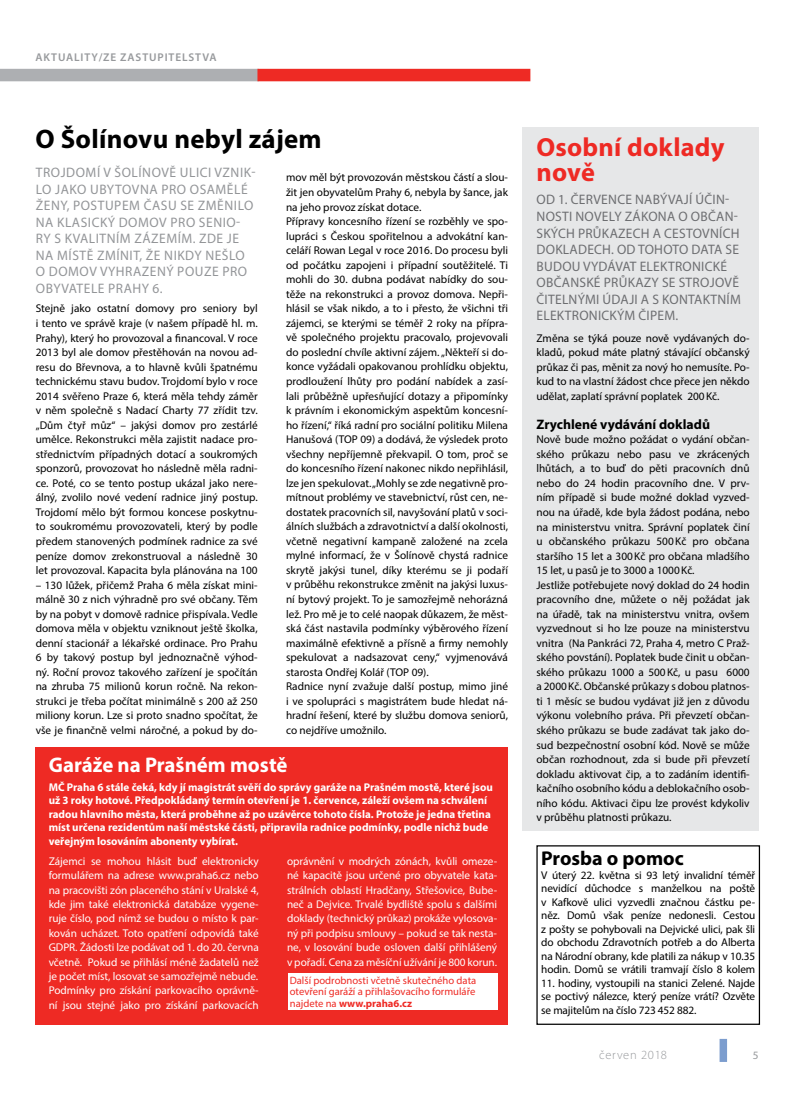
<style>
.page{position:relative;width:794px;height:1110px;background:#fff}
.page>*{position:absolute;margin:0;border:0;box-sizing:border-box;transform-origin:0 0}
.t1{font:700 26.88px "Myriad Pro";letter-spacing:.01em;color:#000}
.t2{font:700 26.25px/25px "Myriad Pro";letter-spacing:.01em;color:#ee2a24}
.t3{font:700 21.25px "Myriad Pro";color:#fff}
.t4{font:700 20px "Myriad Pro";color:#000}
.t5{font:13.75px/16.5px "Myriad Pro";letter-spacing:.02em;color:#6d6e71}
.t6{font:13.75px/16.5px "Myriad Pro";letter-spacing:.04em;color:#939598}
.t7{font:700 13.75px "Myriad Pro";color:#000}
.t8{font:300 12.5px "Myriad Pro";letter-spacing:.06em;color:#97999c}
.t9{font:11.25px/14.5px "Myriad Pro";color:#000;text-align:justify}
.t10{font:11.25px/14.4px "Myriad Pro";letter-spacing:-.005em;color:#fff;text-align:justify}
.t11{font:700 11.25px/13.5px "Myriad Pro";color:#fff}
.t12{font:600 11.25px "Myriad Pro";letter-spacing:.08em;color:#97999c}
.t13{font:11.25px "Myriad Pro";color:#97999c}
.t14{font:10.62px/11.2px "Myriad Pro";color:#ee2a24;text-align:justify}
.s1{font-weight:700}
</style>
<div class="page">
<div style="left:719px;top:1038px;width:8px;height:23px;background:#7c9dce"></div>
<div style="left:0;top:69px;width:259px;height:12px;background:#adafb2"></div>
<div style="left:522px;top:128px;width:236px;height:702px;background:#e6e7e8"></div>
<div style="left:257px;top:69px;width:273px;height:12px;background:#ee2a24"></div>
<div style="left:35px;top:747px;width:473px;height:277px;background:#ee2a24"></div>
<div style="left:288px;top:972px;width:209px;height:37px;background:#fff"></div>
<p class="t12" style="left:36px;top:50px;width:183px">AKTUALITY/ZE ZASTUPITELSTVA</p>
<h1 class="t1" style="left:35px;top:121px;width:288px">O Šolínovu nebyl zájem</h1>
<p class="t6" style="left:36px;top:164px;width:221px">TROJDOMÍ V ŠOLÍNOVĚ ULICI VZNIK-<br>LO JAKO UBYTOVNA PRO OSAMĚLÉ<br>ŽENY, POSTUPEM ČASU SE ZMĚNILO<br>NA KLASICKÝ DOMOV PRO SENIO-<br>RY S KVALITNÍM ZÁZEMÍM. ZDE JE<br>NA MÍSTĚ ZMÍNIT, ŽE NIKDY NEŠLO<br>O DOMOV VYHRAZENÝ POUZE PRO<br>OBYVATELE PRAHY 6.</p>
<p class="t9" style="left:36px;top:301px;width:223px">Stejně jako ostatní domovy pro seniory byl i tento ve správě kraje (v našem případě hl. m.<br>Prahy), který ho provozoval a financoval. V roce 2013 byl ale domov přestěhován na novou ad&shy;resu do Břevnova, a to hlavně kvůli špatnému technickému stavu budov. Trojdomí bylo v roce 2014 svěřeno Praze 6, která měla tehdy záměr v něm společně s Nadací Charty 77 zřídit tzv. „Dům čtyř můz“ – jakýsi domov pro zestárlé umělce. Rekonstrukci měla zajistit nadace pro&shy;střednictvím případných dotací a soukromých sponzorů, provozovat ho následně měla radni&shy;ce. Poté, co se tento postup ukázal jako nere&shy;álný, zvolilo nové vedení radnice jiný postup.<br>Trojdomí mělo být formou koncese poskytnu&shy;to soukromému provozovateli, který by podle předem stanovených podmínek radnice za své peníze domov zrekonstruoval a následně 30 let provozoval. Kapacita byla plánována na 100</p>
<p class="t9" style="left:36px;top:577px;width:223px">– 130 lůžek, přičemž Praha 6 měla získat mini&shy;málně 30 z nich výhradně pro své občany. Těm by na pobyt v domově radnice přispívala. Vedle domova měla v objektu vzniknout ještě školka, denní stacionář a lékařské ordinace. Pro Prahu 6 by takový postup byl jednoznačně výhod&shy;ný. Roční provoz takového zařízení je spočítán na zhruba 75 milionů korun ročně. Na rekon&shy;strukci je třeba počítat minimálně s 200 až 250 miliony korun. Lze si proto snadno spočítat, že vše je finančně velmi náročné, a pokud by do-</p>
<p class="t9" style="left:286px;top:170px;width:223px;text-align:left">mov měl být provozován městskou částí a slou&shy;žit jen obyvatelům Prahy 6, nebyla by šance, jak na jeho provoz získat dotace.<br>Přípravy koncesního řízení se rozběhly ve spo&shy;lupráci s Českou spořitelnou a advokátní kan&shy;celáří Rowan Legal v roce 2016. Do procesu byli od počátku zapojeni i případní soutěžitelé. Ti mohli do 30. dubna podávat nabídky do sou&shy;těže na rekonstrukci a provoz domova. Nepři&shy;hlásil se však nikdo, a to i přesto, že všichni tři zájemci, se kterými se téměř 2 roky na přípra&shy;vě společného projektu pracovalo, projevovali do poslední chvíle aktivní zájem. „Někteří si do&shy;konce vyžádali opakovanou prohlídku objektu, prodloužení lhůty pro podání nabídek a zasí&shy;lali průběžně upřesňující dotazy a připomínky k právním i ekonomickým aspektům koncesní&shy;ho řízení,“ říká radní pro sociální politiku Milena Hanušová (TOP 09) a dodává, že výsledek proto všechny nepříjemně překvapil. O tom, proč se do koncesního řízení nakonec nikdo nepřihlásil, lze jen spekulovat. „Mohly se zde negativně pro&shy;mítnout problémy ve stavebnictví, růst cen, ne&shy;dostatek pracovních sil, navyšování platů v soci&shy;álních službách a zdravotnictví a další okolnosti, včetně negativní kampaně založené na zcela mylné informací, že v Šolínově chystá radnice skrytě jakýsi tunel, díky kterému se ji podaří v průběhu rekonstrukce změnit na jakýsi luxus&shy;ní bytový projekt. To je samozřejmě nehorázná lež. Pro mě je to celé naopak důkazem, že měst&shy;ská část nastavila podmínky výběrového řízení maximálně efektivně a přísně a firmy nemohly spekulovat a nadsazovat ceny,“ vyjmenovává starosta Ondřej Kolář (TOP 09).<br>Radnice nyní zvažuje další postup, mimo jiné i ve spolupráci s magistrátem bude hledat ná&shy;hradní řešení, které by službu domova seniorů, co nejdříve umožnilo.</p>
<h3 class="t3" style="left:49px;top:751px;width:240px">Garáže na Prašném mostě</h3>
<p class="t11" style="left:49px;top:779px;width:445px">MČ Praha 6 stále čeká, kdy jí magistrát svěří do správy garáže na Prašném mostě, které jsou už 3 roky hotové. Předpokládaný termín otevření je 1. července, záleží ovšem na schválení radou hlavního města, která proběhne až po uzávěrce tohoto čísla. Protože je jedna třetina míst určena rezidentům naší městské části, připravila radnice podmínky, podle nichž bude veřejným losováním abonenty vybírat.</p>
<p class="t10" style="left:49px;top:853px;width:211px">Zájemci se mohou hlásit buď elektronicky formulářem na adrese www.praha6.cz nebo na pracovišti zón placeného stání v Uralské 4, kde jim také elektronická databáze vygene&shy;ruje číslo, pod nímž se budou o místo k par&shy;kován ucházet. Toto opatření odpovídá také GDPR. Žádosti lze podávat od 1. do 20. června včetně. Pokud se přihlásí méně žadatelů než je počet míst, losovat se samozřejmě nebude.<br>Podmínky pro získání parkovacího oprávně&shy;ní jsou stejné jako pro získání parkovacích</p>
<p class="t10" style="left:287px;top:853px;width:211px">oprávnění v modrých zónách, kvůli omeze&shy;né kapacitě jsou určené pro obyvatele kata&shy;strálních oblastí Hradčany, Střešovice, Bube&shy;neč a Dejvice. Trvalé bydliště spolu s dalšími doklady (technický průkaz) prokáže vylosova&shy;ný při podpisu smlouvy – pokud se tak nesta&shy;ne, v losování bude osloven další přihlášený v pořadí. Cena za měsíční užívání je 800 korun.</p>
<p class="t14" style="left:290px;top:974px;width:188px">Další podrobnosti včetně skutečného data otevření garáží a přihlašovacího formuláře najdete na <span class="s1">www.praha6.cz</span></p>
<h2 class="t2" style="left:536px;top:134px;width:190px">Osobní doklady nově</h2>
<p class="t5" style="left:536px;top:191px;width:206px">OD 1. ČERVENCE NABÝVAJÍ ÚČIN-<br>NOSTI NOVELY ZÁKONA O OBČAN-<br>SKÝCH PRŮKAZECH A CESTOVNÍCH<br>DOKLADECH. OD TOHOTO DATA SE<br>BUDOU VYDÁVAT ELEKTRONICKÉ<br>OBČANSKÉ PRŮKAZY SE STROJOVĚ<br>ČITELNÝMI ÚDAJI A S KONTAKTNÍM<br>ELEKTRONICKÝM ČIPEM.</p>
<p class="t9" style="left:536px;top:330px;width:215px">Změna se týká pouze nově vydávaných do&shy;kladů, pokud máte platný stávající občanský průkaz či pas, měnit za nový ho nemusíte. Po&shy;kud to na vlastní žádost chce přece jen někdo udělat, zaplatí správní poplatek 200Kč.</p>
<p class="t7" style="left:536px;top:415px;width:175px">Zrychlené vydávání dokladů</p>
<p class="t9" style="left:536px;top:432px;width:215px;text-align:left">Nově bude možno požádat o vydání občan&shy;ského průkazu nebo pasu ve zkrácených lhůtách, a to buď do pěti pracovních dnů nebo do 24 hodin pracovního dne. V prv&shy;ním případě si bude možné doklad vyzved&shy;nou na úřadě, kde byla žádost podána, nebo na ministerstvu vnitra. Správní poplatek činí u občanského průkazu 500Kč pro občana staršího 15 let a 300Kč pro občana mladšího 15 let, u pasů je to 3000 a 1000Kč.<br>Jestliže potřebujete nový doklad do 24 hodin pracovního dne, můžete o něj požádat jak na úřadě, tak na ministerstvu vnitra, ovšem vyzvednout si ho lze pouze na ministerstvu vnitra (Na Pankráci 72, Praha 4, metro C Praž&shy;ského povstání). Poplatek bude činit u občan&shy;ského průkazu 1000 a 500Kč, u pasu 6000 a 2000Kč. Občanské průkazy s dobou platnos&shy;ti 1 měsíc se budou vydávat již jen z důvodu výkonu volebního práva. Při převzetí občan&shy;ského průkazu se bude zadávat tak jako do&shy;sud bezpečnostní osobní kód. Nově se může občan rozhodnout, zda si bude při převzetí dokladu aktivovat čip, a to zadáním identifi&shy;kačního osobního kódu a deblokačního osob&shy;ního kódu. Aktivaci čipu lze provést kdykoliv v průběhu platnosti průkazu.</p>
<h3 class="t4" style="left:541px;top:845px;width:144px">Prosba o pomoc</h3>
<p class="t9" style="left:541px;top:867px;width:216px;line-height:13.5px">V úterý 22. května si 93 letý invalidní téměř nevidící důchodce s manželkou na poště v Kafkově ulici vyzvedli značnou částku pe&shy;něz. Domů však peníze nedonesli. Cestou z pošty se pohybovali na Dejvické ulici, pak šli do obchodu Zdravotních potřeb a do Alberta na Národní obrany, kde platili za nákup v 10.35 hodin. Domů se vrátili tramvají číslo 8 kolem</p>
<p class="t9" style="left:541px;top:975px;width:215px;line-height:13.5px">11. hodiny, vystoupili na stanici Zelené. Najde se poctivý nálezce, který peníze vrátí? Ozvěte se majitelům na číslo 723 452 882.</p>
<p class="t8" style="left:599px;top:1047px;width:69px">červen 2018</p>
<p class="t13" style="left:752px;top:1048px;width:7px">5</p>
</div>
